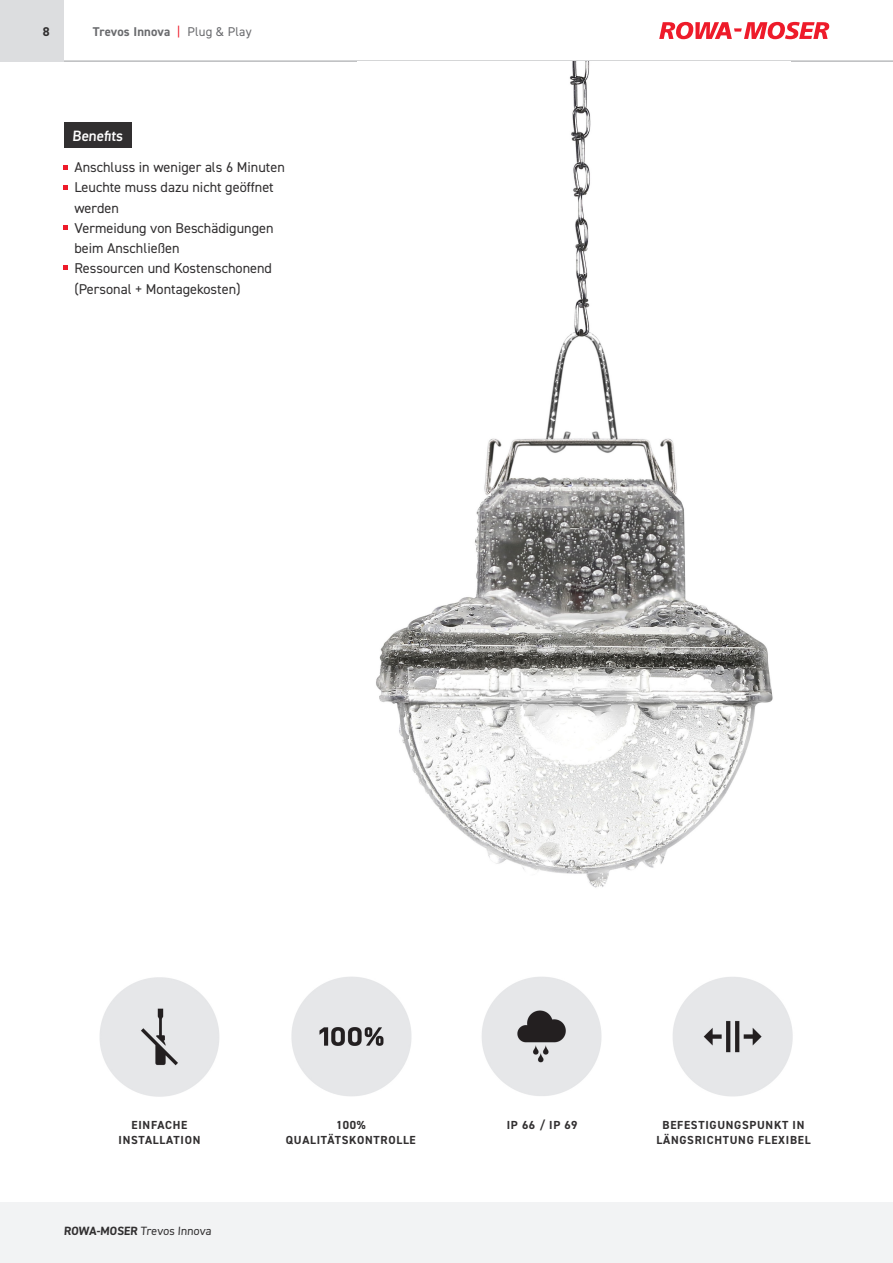
<style>
.page{position:relative;width:893px;height:1263px;background:#fff}
.page>*{position:absolute;margin:0;border:0;box-sizing:border-box;transform-origin:0 0}
.t1{font:600 15px "DIN2014";color:#fff}
.t2{font:14.25px/20.2px "DIN2014";color:#312f30}
.t3{font:700 12.75px "DIN2014";letter-spacing:.01em;color:#6a6b6e}
.t4{font:700 12.75px "DIN2014";color:#312f30}
.t5{font:12px "DIN2014";color:#312f30}
.t6{font:700 11.7px/15px "DIN2014";letter-spacing:.06em;color:#312f30;text-align:center}
.s1{font-weight:400;color:#ee1b2a}
.s2{font-weight:400}
.s3{font-weight:700}
</style>
<div class="page">
<div style="left:0;top:1202px;width:893px;height:61px;background:#f2f3f4"></div>
<svg style="left:659px;top:22px;width:170px;height:17px"></svg>
<hr style="left:0;top:61px;width:893px;height:1px;background:#989a9d">
<div style="left:0;top:0;width:64px;height:61px;background:#dcdddf"></div>
<img style="left:357px;top:61px;width:434px;height:827px">
<img style="left:99px;top:977px;width:120px;height:120px">
<img style="left:291px;top:977px;width:121px;height:119px">
<img style="left:482px;top:977px;width:120px;height:119px">
<img style="left:673px;top:977px;width:120px;height:120px">
<div style="left:64px;top:122px;width:67px;height:26px;background:#312f30"></div>
<svg style="left:64px;top:165px;width:4px;height:5px"></svg>
<svg style="left:64px;top:266px;width:4px;height:4px"></svg>
<svg style="left:64px;top:185px;width:4px;height:5px"></svg>
<svg style="left:64px;top:226px;width:4px;height:4px"></svg>
<p class="t4" style="left:43px;top:23px;width:8px">8</p>
<p class="t3" style="left:93px;top:23px;width:160px">Trevos Innova <span class="s1">|</span> <span class="s2">Plug &amp; Play</span></p>
<p class="t1" style="left:72px;top:125px;width:54px">Benefits</p>
<p class="t2" style="left:74px;top:157px;width:212px">Anschluss in weniger als 6 Minuten<br>Leuchte muss dazu nicht geöffnet werden<br>Vermeidung von Beschädigungen beim Anschließen<br>Ressourcen und Kostenschonend (Personal + Montagekosten)</p>
<p class="t6" style="left:119px;top:1117px;width:83px">EINFACHE<br>INSTALLATION</p>
<p class="t6" style="left:286px;top:1117px;width:131px">100%<br>QUALITÄTSKONTROLLE</p>
<p class="t6" style="left:507px;top:1117px;width:72px">IP 66 / IP 69</p>
<p class="t6" style="left:656px;top:1117px;width:156px">BEFESTIGUNGSPUNKT IN<br>LÄNGSRICHTUNG FLEXIBEL</p>
<p class="t5" style="left:64px;top:1223px;width:150px"><span class="s3">ROWA-MOSER</span> Trevos Innova</p>
</div>
